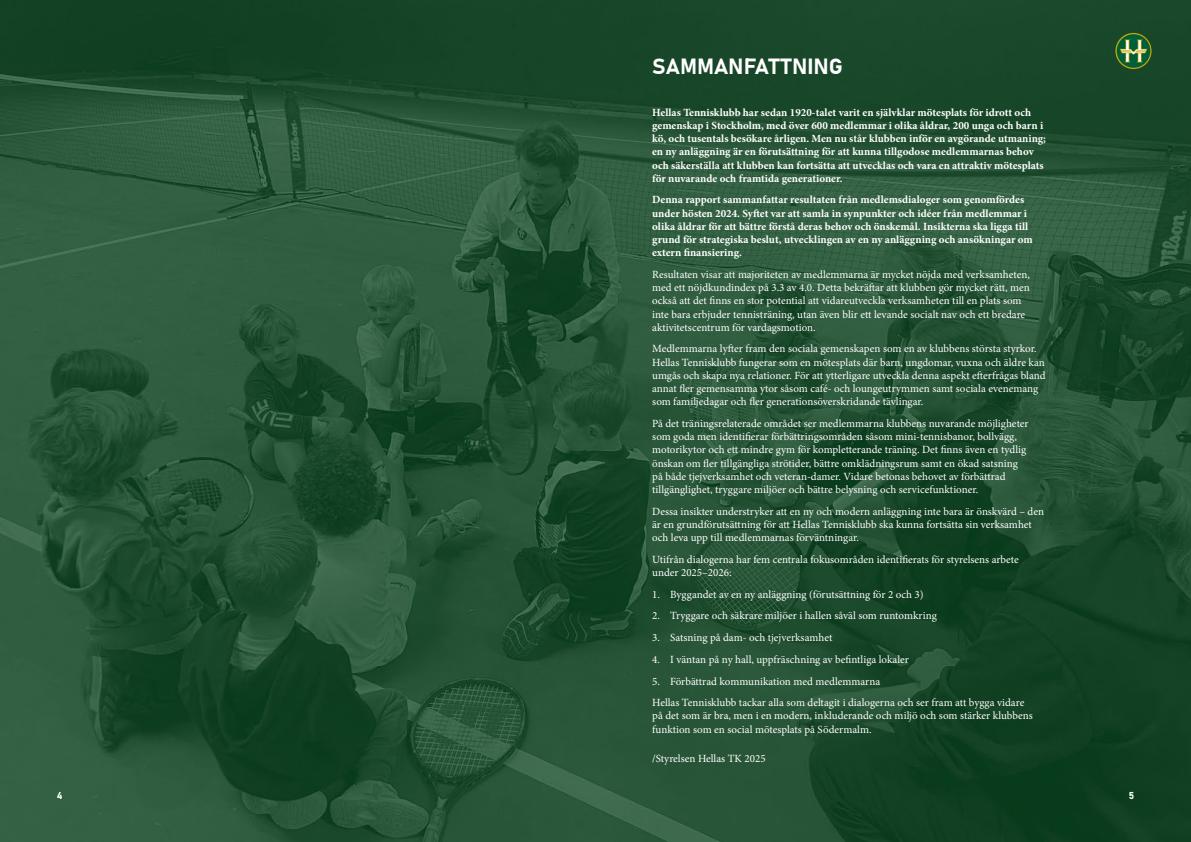
<style>
.page{position:relative;width:1191px;height:842px;background:#fff}
.page>*{position:absolute;margin:0;border:0;box-sizing:border-box;transform-origin:0 0}
.H2_TOC{font:22px "Bahnschrift";color:#fff}
.t1{font:11px/13.2px "Minion Pro";color:#fff}
.t2{font:700 11px/13.2px "Minion Pro";color:#fff}
.t3{font:10px "Bahnschrift";color:#fff}
</style>
<div class="page">
<img style="left:0;top:0;width:1191px;height:842px">
<svg style="left:1115px;top:33px;width:36px;height:36px"></svg>
<svg style="left:1116px;top:34px;width:34px;height:34px"></svg>
<svg style="left:1119px;top:40px;width:28px;height:22px"></svg>
<p class="H2_TOC" style="left:652px;top:50px;width:192px">SAMMANFATTNING</p>
<p class="t2" style="left:652px;top:105px;width:395px">Hellas Tennisklubb har sedan 1920-talet varit en självklar mötesplats för idrott och gemenskap i Stockholm, med över 600 medlemmar i olika åldrar, 200 unga och barn i kö, och tusentals besökare årligen. Men nu står klubben inför en avgörande utmaning; en ny anläggning är en förutsättning för att kunna tillgodose medlemmarnas behov och säkerställa att klubben kan fortsätta att utvecklas och vara en attraktiv mötesplats för nuvarande och framtida generationer.</p>
<p class="t2" style="left:652px;top:193px;width:382px">Denna rapport sammanfattar resultaten från medlemsdialoger som genomfördes under hösten 2024. Syftet var att samla in synpunkter och idéer från medlemmar i olika åldrar för att bättre förstå deras behov och önskemål. Insikterna ska ligga till grund för strategiska beslut, utvecklingen av en ny anläggning och ansökningar om extern finansiering.</p>
<p class="t1" style="left:652px;top:268px;width:379px">Resultaten visar att majoriteten av medlemmarna är mycket nöjda med verksamheten, med ett nöjdkundindex på 3.3 av 4.0. Detta bekräftar att klubben gör mycket rätt, men också att det finns en stor potential att vidareutveckla verksamheten till en plats som inte bara erbjuder tennisträning, utan även blir ett levande socialt nav och ett bredare aktivitetscentrum för vardagsmotion.</p>
<p class="t1" style="left:652px;top:342px;width:395px">Medlemmarna lyfter fram den sociala gemenskapen som en av klubbens största styrkor.<br>Hellas Tennisklubb fungerar som en mötesplats där barn, ungdomar, vuxna och äldre kan umgås och skapa nya relationer. För att ytterligare utveckla denna aspekt efterfrågas bland annat fler gemensamma ytor såsom café- och loungeutrymmen samt sociala evenemang som familjedagar och fler generationsöverskridande tävlingar.</p>
<p class="t1" style="left:652px;top:417px;width:378px">På det träningsrelaterade området ser medlemmarna klubbens nuvarande möjligheter som goda men identifierar förbättringsområden såsom mini-tennisbanor, bollvägg, motorikytor och ett mindre gym för kompletterande träning. Det finns även en tydlig önskan om fler tillgängliga strötider, bättre omklädningsrum samt en ökad satsning på både tjejverksamhet och veteran-damer. Vidare betonas behovet av förbättrad tillgänglighet, tryggare miljöer och bättre belysning och servicefunktioner.</p>
<p class="t1" style="left:652px;top:505px;width:393px">Dessa insikter understryker att en ny och modern anläggning inte bara är önskvärd – den är en grundförutsättning för att Hellas Tennisklubb ska kunna fortsätta sin verksamhet och leva upp till medlemmarnas förväntningar.</p>
<p class="t1" style="left:652px;top:553px;width:368px">Utifrån dialogerna har fem centrala fokusområden identifierats för styrelsens arbete under 2025–2026:</p>
<p class="t1" style="left:652px;top:588px;width:273px">1. Byggandet av en ny anläggning (förutsättning för 2 och 3)</p>
<p class="t1" style="left:652px;top:609px;width:286px">2. Tryggare och säkrare miljöer i hallen såväl som runtomkring</p>
<p class="t1" style="left:652px;top:631px;width:182px">3. Satsning på dam- och tjejverksamhet</p>
<p class="t1" style="left:652px;top:653px;width:258px">4. I väntan på ny hall, uppfräschning av befintliga lokaler</p>
<p class="t1" style="left:652px;top:674px;width:229px">5. Förbättrad kommunikation med medlemmarna</p>
<p class="t1" style="left:652px;top:696px;width:382px">Hellas Tennisklubb tackar alla som deltagit i dialogerna och ser fram att bygga vidare på det som är bra, men i en modern, inkluderande och miljö och som stärker klubbens funktion som en social mötesplats på Södermalm.</p>
<p class="t1" style="left:652px;top:752px;width:115px">/Styrelsen Hellas TK 2025</p>
<p class="t3" style="left:57px;top:788px;width:7px">4</p>
<p class="t3" style="left:1128px;top:788px;width:7px">5</p>
</div>
